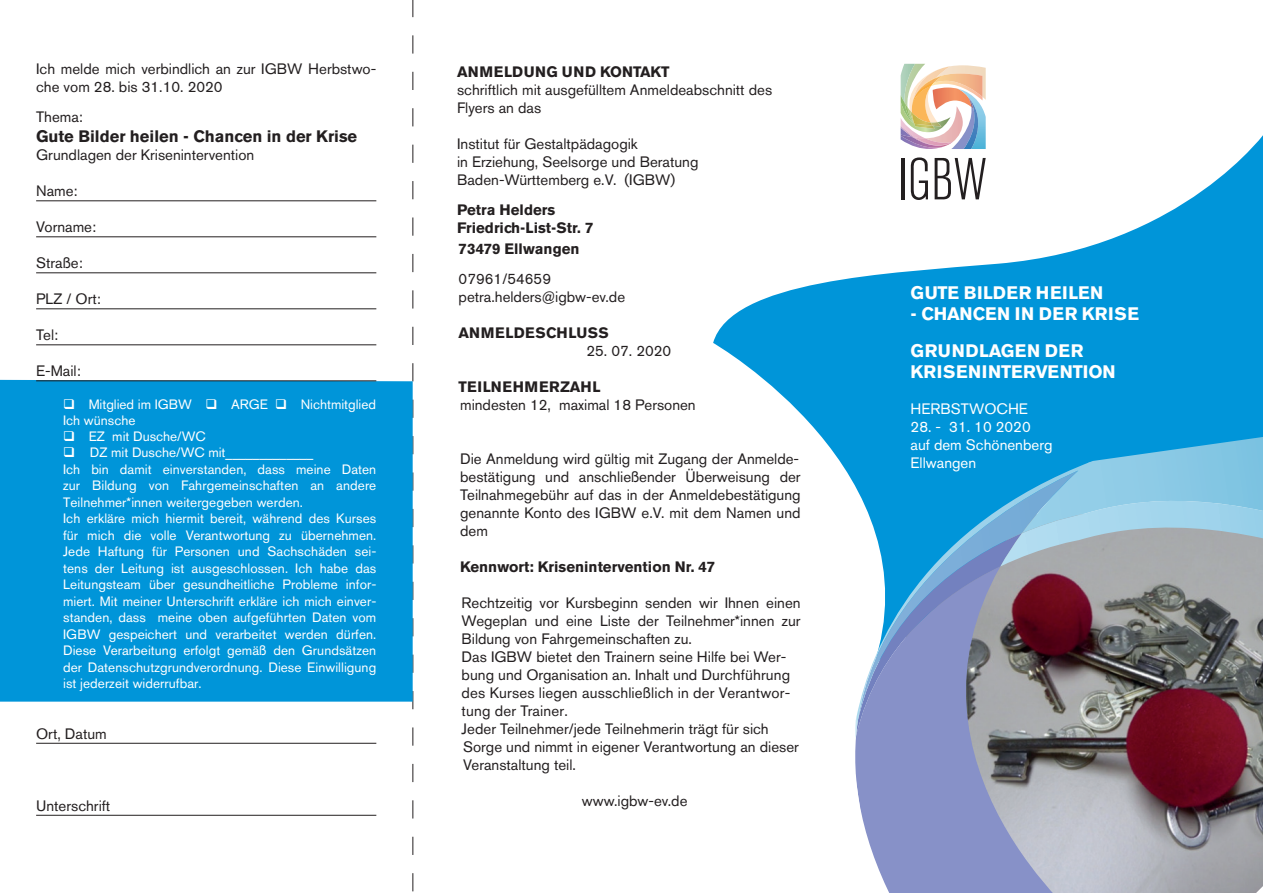
<style>
.page{position:relative;width:1263px;height:893px;background:#fff}
.page>*{position:absolute;margin:0;border:0;box-sizing:border-box;transform-origin:0 0}
.t1{font:700 18px/36.6px "Akzidenz Grotesk BE";letter-spacing:.03em;color:#fff}
.t2{font:700 18px "Akzidenz Grotesk BE";letter-spacing:.01em;color:#fff}
.t3{font:700 16.5px "Akzidenz Grotesk BE";color:#231f20}
.t4{font:15px/18px "Akzidenz Grotesk BQ";color:#231f20}
.t5{font:700 15px/18px "Akzidenz Grotesk BE";color:#231f20}
.t6{font:15px/18px "Akzidenz Grotesk BQ";color:#fff}
.t7{font:700 15px "Akzidenz Grotesk BE";letter-spacing:.02em;color:#231f20}
.t8{font:700 15px "Akzidenz Grotesk BE";letter-spacing:.04em;color:#231f20}
.t9{font:13.5px/16.5px "Akzidenz Grotesk BQ";letter-spacing:.005em;color:#fff}
</style>
<div class="page">
<img style="left:1086px;top:738px;width:177px;height:155px">
<svg style="left:713px;top:130px;width:550px;height:340px;fill:#0095d9"></svg>
<svg style="left:855px;top:738px;width:231px;height:155px;fill:#8791c8"></svg>
<svg style="left:845px;top:470px;width:418px;height:268px"></svg>
<img style="left:856px;top:437px;width:407px;height:288px">
<img style="left:858px;top:470px;width:220px;height:250px">
<img style="left:1022px;top:504px;width:105px;height:29px">
<svg style="left:413px;top:0;width:1px;height:892px"></svg>
<hr style="left:901px;top:158px;width:3px;height:41px;background:#231f20">
<svg style="left:911px;top:157px;width:17px;height:43px"></svg>
<svg style="left:935px;top:158px;width:51px;height:41px"></svg>
<img style="left:901px;top:64px;width:85px;height:85px">
<img style="left:913px;top:77px;width:24px;height:25px">
<div style="left:0;top:380px;width:413px;height:322px;background:#0095d9"></div>
<hr style="left:36px;top:200px;width:340px;height:1px;background:#231f20">
<hr style="left:36px;top:236px;width:340px;height:1px;background:#231f20">
<hr style="left:36px;top:272px;width:340px;height:1px;background:#231f20">
<hr style="left:36px;top:308px;width:340px;height:1px;background:#231f20">
<hr style="left:36px;top:344px;width:340px;height:1px;background:#231f20">
<hr style="left:36px;top:380px;width:340px;height:1px;background:#231f20">
<hr style="left:36px;top:743px;width:340px;height:1px;background:#231f20">
<hr style="left:36px;top:815px;width:340px;height:1px;background:#231f20">
<p class="t4" style="left:36px;top:60px;width:342px">Ich melde mich verbindlich an zur IGBW Herbstwo&shy;che vom 28. bis 31.10. 2020</p>
<p class="t4" style="left:36px;top:108px;width:48px">Thema:</p>
<p class="t3" style="left:36px;top:127px;width:323px">Gute Bilder heilen - Chancen in der Krise</p>
<p class="t4" style="left:36px;top:146px;width:220px">Grundlagen der Krisenintervention</p>
<p class="t4" style="left:36px;top:182px;width:43px">Name:</p>
<p class="t4" style="left:36px;top:218px;width:61px">Vorname:</p>
<p class="t4" style="left:36px;top:254px;width:48px">Straße:</p>
<p class="t4" style="left:36px;top:290px;width:66px">PLZ / Ort:</p>
<p class="t4" style="left:36px;top:326px;width:24px">Tel:</p>
<p class="t4" style="left:36px;top:362px;width:46px">E-Mail:</p>
<p class="t9" style="left:63px;top:396px;width:314px">❑ Mitglied im IGBW ❑ ARGE ❑ Nichtmitglied<br>Ich wünsche</p>
<p class="t9" style="left:63px;top:428px;width:144px">❑ EZ mit Dusche/WC</p>
<p class="t9" style="left:63px;top:444px;width:315px">❑ DZ mit Dusche/WC mit_____________<br>Ich bin damit einverstanden, dass meine Daten zur Bildung von Fahrgemeinschaften an andere Teilnehmer*innen weitergegeben werden.<br>Ich erkläre mich hiermit bereit, während des Kurses für mich die volle Verantwortung zu übernehmen.<br>Jede Haftung für Personen und Sachschäden sei&shy;tens der Leitung ist ausgeschlossen. Ich habe das Leitungsteam über gesundheitliche Probleme infor&shy;miert. Mit meiner Unterschrift erkläre ich mich einver&shy;standen, dass meine oben aufgeführten Daten vom IGBW gespeichert und verarbeitet werden dürfen.<br>Diese Verarbeitung erfolgt gemäß den Grundsätzen der Datenschutzgrundverordnung. Diese Einwilligung ist jederzeit widerrufbar.</p>
<p class="t4" style="left:36px;top:724px;width:72px">Ort, Datum</p>
<p class="t4" style="left:36px;top:796px;width:76px">Unterschrift</p>
<p class="t5" style="left:457px;top:63px;width:214px">ANMELDUNG UND KONTAKT</p>
<p class="t4" style="left:457px;top:81px;width:317px">schriftlich mit ausgefülltem Anmeldeabschnitt des<br>Flyers an das</p>
<p class="t4" style="left:457px;top:135px;width:243px">Institut für Gestaltpädagogik<br>in Erziehung, Seelsorge und Beratung<br>Baden-Württemberg e.V. (IGBW)</p>
<p class="t5" style="left:457px;top:201px;width:138px">Petra Helders<br>Friedrich-List-Str. 7</p>
<p class="t5" style="left:459px;top:240px;width:122px">73479 Ellwangen</p>
<p class="t4" style="left:459px;top:270px;width:168px">07961/54659 petra.helders@igbw-ev.de</p>
<p class="t7" style="left:459px;top:324px;width:152px">ANMELDESCHLUSS</p>
<p class="t4" style="left:586px;top:342px;width:86px">25. 07. 2020</p>
<p class="t8" style="left:459px;top:378px;width:143px">TEILNEHMERZAHL</p>
<p class="t4" style="left:460px;top:396px;width:237px">mindesten 12, maximal 18 Personen</p>
<p class="t4" style="left:460px;top:450px;width:342px;text-align:justify">Die Anmeldung wird gültig mit Zugang der Anmelde&shy;bestätigung und anschließender Überweisung der Teilnahmegebühr auf das in der Anmeldebestätigung genannte Konto des IGBW e.V. mit dem Namen und dem</p>
<p class="t5" style="left:460px;top:558px;width:256px">Kennwort: Krisenintervention Nr. 47</p>
<p class="t4" style="left:462px;top:594px;width:341px">Rechtzeitig vor Kursbeginn senden wir Ihnen einen Wegeplan und eine Liste der Teilnehmer*innen zur Bildung von Fahrgemeinschaften zu.<br>Das IGBW bietet den Trainern seine Hilfe bei Wer&shy;bung und Organisation an. Inhalt und Durchführung des Kurses liegen ausschließlich in der Verantwor&shy;tung der Trainer.<br>Jeder Teilnehmer/jede Teilnehmerin trägt für sich Sorge und nimmt in eigener Verantwortung an dieser Veranstaltung teil.</p>
<p class="t4" style="left:582px;top:792px;width:107px">www.igbw-ev.de</p>
<p class="t1" style="left:910px;top:274px;width:194px">GUTE BILDER HEILEN</p>
<p class="t1" style="left:910px;top:296px;width:230px">- CHANCEN IN DER KRISE<br>GRUNDLAGEN DER</p>
<p class="t2" style="left:910px;top:362px;width:207px">KRISENINTERVENTION</p>
<p class="t6" style="left:910px;top:400px;width:119px">HERBSTWOCHE</p>
<p class="t6" style="left:910px;top:418px;width:143px">28. - 31. 10 2020 auf dem Schönenberg<br>Ellwangen</p>
</div>
